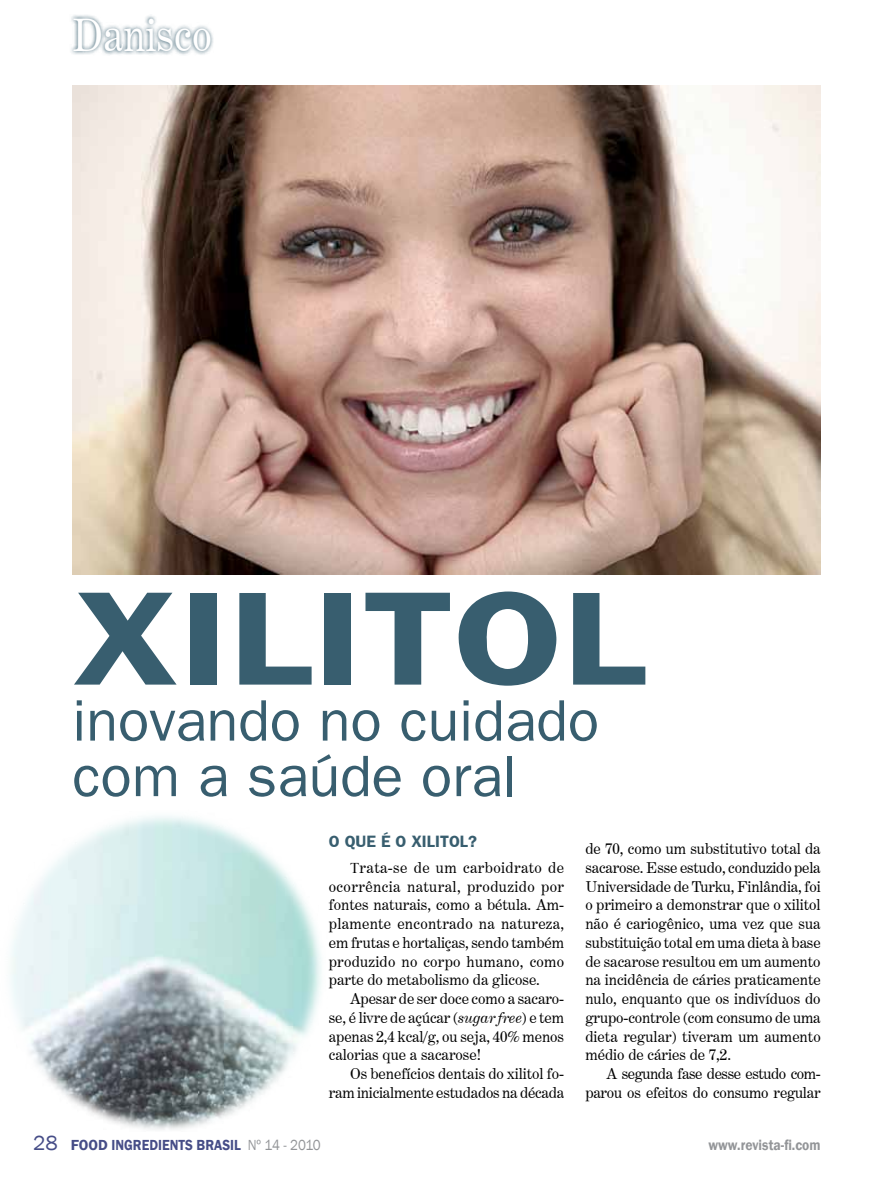
<style>
.page{position:relative;width:893px;height:1191px;background:#fff}
.page>*{position:absolute;margin:0;border:0;box-sizing:border-box;transform-origin:0 0}
.t1{font:700 133.5px "Frankfurt Gothic";color:#385e6f;scale:1.25 1}
.t2{font:58.5px/55.5px "Frankfurt Gothic";color:#385e6f}
.t3{font:45px "Century Expanded BT";color:#fff;scale:.9 1}
.t4{font:700 16.5px "Frankfurt Gothic";color:#385e6f}
.t5{font:15px/18.8px "Century Expanded BT";color:#000;text-align:justify}
.t6{font:600 15px "Franklin Gothic";color:#464d87}
.t7{font:600 15px "Franklin Gothic";color:#939598;scale:.9 1}
.s1{font-family:"Times New Roman"}
.s2{font-style:italic}
.s3{font-weight:400;font-size:21px}
.s4{font-weight:400;color:#939598}
</style>
<div class="page">
<svg style="left:71px;top:15px;width:142px;height:40px"></svg>
<img style="left:72px;top:85px;width:749px;height:489px">
<img style="left:10px;top:816px;width:311px;height:314px">
<h3 class="t3" style="left:72px;top:8px;width:157px">Danisco</h3>
<h1 class="t1" style="left:72px;top:560px;width:461px">XILITOL</h1>
<h2 class="t2" style="left:72px;top:691px;width:528px">inovando no cuidado com a saúde oral</h2>
<p class="t4" style="left:329px;top:831px;width:92px">O QUE É O XILITOL</p>
<p class="t4" style="left:468px;top:831px;width:10px">?</p>
<p class="t5" style="left:329px;top:858px;width:237px;text-indent:21px"><span class="s1">T</span>rata-se de um carboidrato de ocorrência natural, produzido por fontes naturais, como a bétula. Am&shy;plamente encontrado na natureza, em frutas e hortaliças, sendo também produzido no corpo humano, como parte do metabolismo da glicose.</p>
<p class="t5" style="left:329px;top:989px;width:237px;text-indent:21px">Apesar de ser doce como a sacaro&shy;se, é livre de açúcar (<span class="s2">sugar free</span>) e tem apenas 2,4 kcal/g, ou seja, 40% menos calorias que a sacarose!</p>
<p class="t5" style="left:329px;top:1064px;width:237px;text-align:right">Os benefícios dentais do xilitol fo&shy;ram inicialmente estudados na década</p>
<p class="t5" style="left:585px;top:839px;width:237px">de 70, como um substitutivo total da sacarose. Esse estudo, conduzido pela Universidade de Turku, Finlândia, foi o primeiro a demonstrar que o xilitol não é cariogênico, uma vez que sua substituição total em uma dieta à base de sacarose resultou em um aumento na incidência de cáries praticamente nulo, enquanto que os indivíduos do grupo-controle (com consumo de uma dieta regular) tiveram um aumento médio de cáries de 7,2.</p>
<p class="t5" style="left:585px;top:1064px;width:237px;text-align:right">A segunda fase desse estudo com&shy;parou os efeitos do consumo regular</p>
<p class="t6" style="left:33px;top:1135px;width:289px"><span class="s3">28</span> FOOD INGREDIENTS BRASIL <span class="s4">Nº 14 - 2010</span></p>
<p class="t7" style="left:708px;top:1135px;width:126px">www.revista-fi.com</p>
</div>
